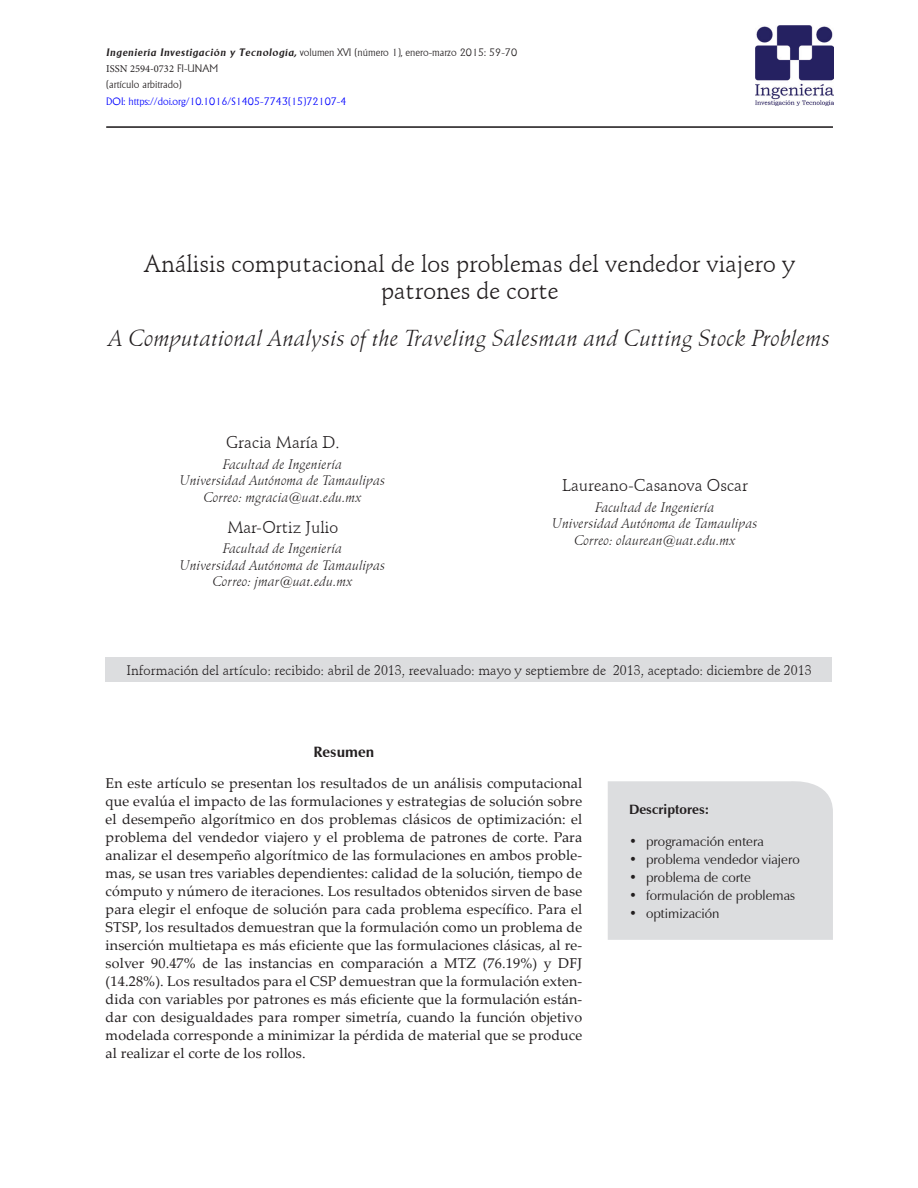
<style>
.page{position:relative;width:918px;height:1188px;background:#fff}
.page>*{position:absolute;margin:0;border:0;box-sizing:border-box;transform-origin:0 0}
.t1{font:24px/27px "Schneidler BT";color:#231f20;text-align:center}
.t2{font:italic 22.5px "Schneidler BT";color:#231f20}
.t3{font:16.5px "Schneidler BT";color:#231f20}
.t4{font:700 15px "Zapf Humanist 601 BT";color:#231f20}
.t5{font:14.25px/18px "Palatino Linotype";letter-spacing:.01em;color:#231f20;text-align:justify}
.t6{font:italic 13.5px/16.5px "Schneidler BT";color:#231f20;text-align:center}
.t7{font:13.5px "Schneidler BT";color:#231f20}
.t8{font:13.5px "Zapf Humanist 601 BT";color:#231f20}
.t9{font:700 13.5px "Zapf Humanist 601 BT";color:#231f20}
.t10{font:300 10.5px "Adelon";color:#231f20}
.t11{font:300 10.5px "Adelon";color:#00f}
.t12{font:10.5px "Minion Pro";color:#231f20}
.s1{font-weight:600;font-style:italic}
.s2{font-family:"Adelon";font-weight:300}
</style>
<div class="page">
<hr style="left:106px;top:127px;width:727px;height:1px;background:#231f20">
<img style="left:755px;top:25px;width:78px;height:81px">
<div style="left:608px;top:781px;width:225px;height:159px;background:#dcdddf"></div>
<div style="left:106px;top:657px;width:726px;height:25px;background:#dcdddf"></div>
<p class="t10" style="left:106px;top:46px;width:412px"><span class="s1">Ingeniería Investigación y Tecnología,</span> volumen XVI (número 1), enero-marzo 2015: 59-70</p>
<p class="t12" style="left:106px;top:61px;width:113px">ISSN 2594-0732 <span class="s2">FI-UNAM</span></p>
<p class="t10" style="left:106px;top:79px;width:77px">(artículo arbitrado)</p>
<p class="t11" style="left:106px;top:95px;width:242px">DOI: https://doi.org/10.1016/S1405-7743(15)72107-4</p>
<h1 class="t1" style="left:144px;top:251px;width:652px">Análisis computacional de los problemas del vendedor viajero y patrones de corte</h1>
<h2 class="t2" style="left:109px;top:325px;width:723px">A Computational Analysis of the Traveling Salesman and Cutting Stock Problems</h2>
<p class="t3" style="left:226px;top:432px;width:115px">Gracia María D.</p>
<p class="t6" style="left:180px;top:456px;width:207px">Facultad de Ingeniería<br>Universidad Autónoma de Tamaulipas<br>Correo: mgracia@uat.edu.mx</p>
<p class="t3" style="left:227px;top:517px;width:112px">Mar-Ortiz Julio</p>
<p class="t6" style="left:180px;top:541px;width:207px">Facultad de Ingeniería<br>Universidad Autónoma de Tamaulipas<br>Correo: jmar@uat.edu.mx</p>
<p class="t3" style="left:562px;top:475px;width:187px">Laureano-Casanova Oscar</p>
<p class="t6" style="left:552px;top:499px;width:207px">Facultad de Ingeniería<br>Universidad Autónoma de Tamaulipas<br>Correo: olaurean@uat.edu.mx</p>
<p class="t7" style="left:126px;top:662px;width:687px">Información del artículo: recibido: abril de 2013, reevaluado: mayo y septiembre de 2013, aceptado: diciembre de 2013</p>
<p class="t4" style="left:313px;top:742px;width:62px">Resumen</p>
<p class="t5" style="left:106px;top:774px;width:478px">En este artículo se presentan los resultados de un análisis computacional que evalúa el impacto de las formulaciones y estrategias de solución sobre el desempeño algorítmico en dos problemas clásicos de optimización: el problema del vendedor viajero y el problema de patrones de corte. Para analizar el desempeño algorítmico de las formulaciones en ambos proble&shy;mas, se usan tres variables dependientes: calidad de la solución, tiempo de cómputo y número de iteraciones. Los resultados obtenidos sirven de base para elegir el enfoque de solución para cada problema específico. Para el STSP, los resultados demuestran que la formulación como un problema de inserción multietapa es más eficiente que las formulaciones clásicas, al re&shy;solver 90.47% de las instancias en comparación a MTZ (76.19%) y DFJ (14.28%). Los resultados para el CSP demuestran que la formulación exten&shy;dida con variables por patrones es más eficiente que la formulación están&shy;dar con desigualdades para romper simetría, cuando la función objetivo modelada corresponde a minimizar la pérdida de material que se produce al realizar el corte de los rollos.</p>
<p class="t9" style="left:629px;top:801px;width:82px">Descriptores:</p>
<p class="t8" style="left:629px;top:833px;width:137px">• programación entera</p>
<p class="t8" style="left:629px;top:851px;width:172px">• problema vendedor viajero</p>
<p class="t8" style="left:629px;top:869px;width:123px">• problema de corte</p>
<p class="t8" style="left:629px;top:887px;width:168px">• formulación de problemas</p>
<p class="t8" style="left:629px;top:905px;width:92px">• optimización</p>
</div>
